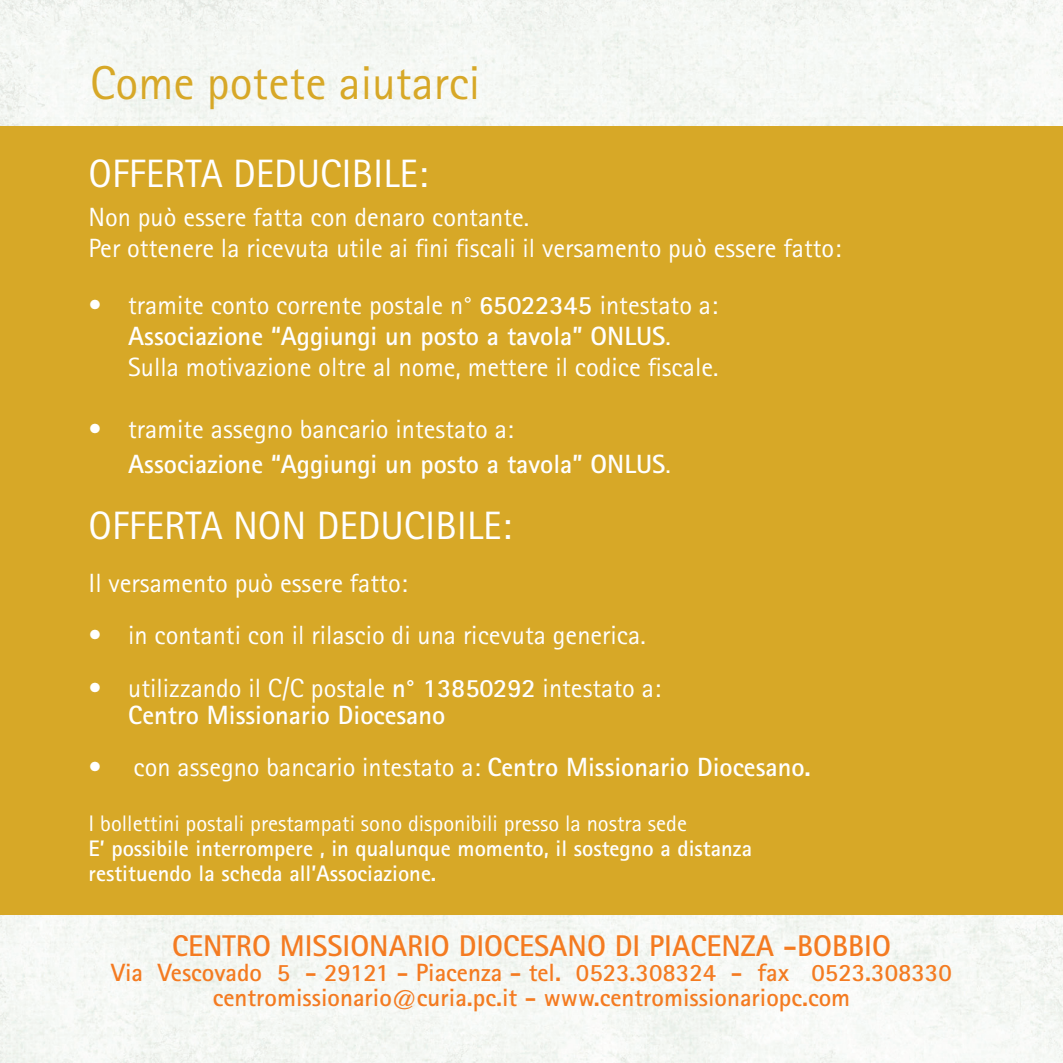
<style>
.page{position:relative;width:1063px;height:1063px;background:#f5f8f4}
.page>*{position:absolute;margin:0;border:0;box-sizing:border-box;transform-origin:0 0}
.t1{font:47.5px "Rotis Sans Serif";color:#d7a827}
.t2{font:39.5px "Rotis Sans Serif";color:#fff}
.t3{font:700 30px "Rotis Sans Serif";color:#f47b21}
.t4{font:26.5px/30.8px "Rotis Sans Serif";color:#fff}
.t5{font:700 26.5px/35.2px "Rotis Sans Serif";color:#fff}
.t6{font:700 25px/25px "Rotis Sans Serif";color:#f47b21;text-align:center}
.t7{font:700 22.5px/25px "Rotis Sans Serif";color:#fff}
.t8{font:22.5px "Rotis Sans Serif";color:#fff}
.s1{font-weight:700}
.s2{font-weight:400}
</style>
<div class="page">
<div style="left:0;top:126px;width:1063px;height:789px;background:#d7a827"></div>
<h1 class="t1" style="left:90px;top:55px;width:392px">Come potete aiutarci</h1>
<h2 class="t2" style="left:89px;top:150px;width:341px">OFFERTA DEDUCIBILE:</h2>
<p class="t4" style="left:89px;top:202px;width:754px">Non può essere fatta con denaro contante.<br>Per ottenere la ricevuta utile ai fini fiscali il versamento può essere fatto:</p>
<p class="t4" style="left:128px;top:290px;width:592px;text-indent:-40px">• tramite conto corrente postale n° <span class="s1">65022345</span> intestato a:<br><span class="s1">Associazione “Aggiungi un posto a tavola” ONLUS</span>.<br>Sulla motivazione oltre al nome, mettere il codice fiscale.</p>
<p class="t5" style="left:128px;top:411px;width:544px;text-indent:-40px"><span class="s2">• tramite assegno bancario intestato a:<br></span>Associazione “Aggiungi un posto a tavola” ONLUS<span class="s2">.</span></p>
<h2 class="t2" style="left:89px;top:502px;width:425px">OFFERTA NON DEDUCIBILE:</h2>
<p class="t4" style="left:89px;top:567px;width:321px">Il versamento può essere fatto:</p>
<p class="t4" style="left:89px;top:620px;width:559px">• in contanti con il rilascio di una ricevuta generica.</p>
<p class="t5" style="left:128px;top:675px;width:534px;line-height:26.5px;text-indent:-40px"><span class="s2">• utilizzando il C/C postale</span> n° 13850292 <span class="s2">intestato a:<br></span>Centro Missionario Diocesano</p>
<p class="t4" style="left:89px;top:752px;width:724px">• con assegno bancario intestato a: <span class="s1">Centro Missionario Diocesano.</span></p>
<p class="t8" style="left:89px;top:811px;width:600px">I bollettini postali prestampati sono disponibili presso la nostra sede</p>
<p class="t7" style="left:89px;top:836px;width:665px">E’ possibile interrompere , in qualunque momento, il sostegno a distanza restituendo la scheda all’Associazione.</p>
<p class="t3" style="left:172px;top:927px;width:720px">CENTRO MISSIONARIO DIOCESANO DI PIACENZA -BOBBIO</p>
<p class="t6" style="left:111px;top:960px;width:842px">Via Vescovado 5 - 29121 - Piacenza - tel. 0523.308324 - fax 0523.308330 centromissionario@curia.pc.it - www.centromissionariopc.com</p>
</div>
